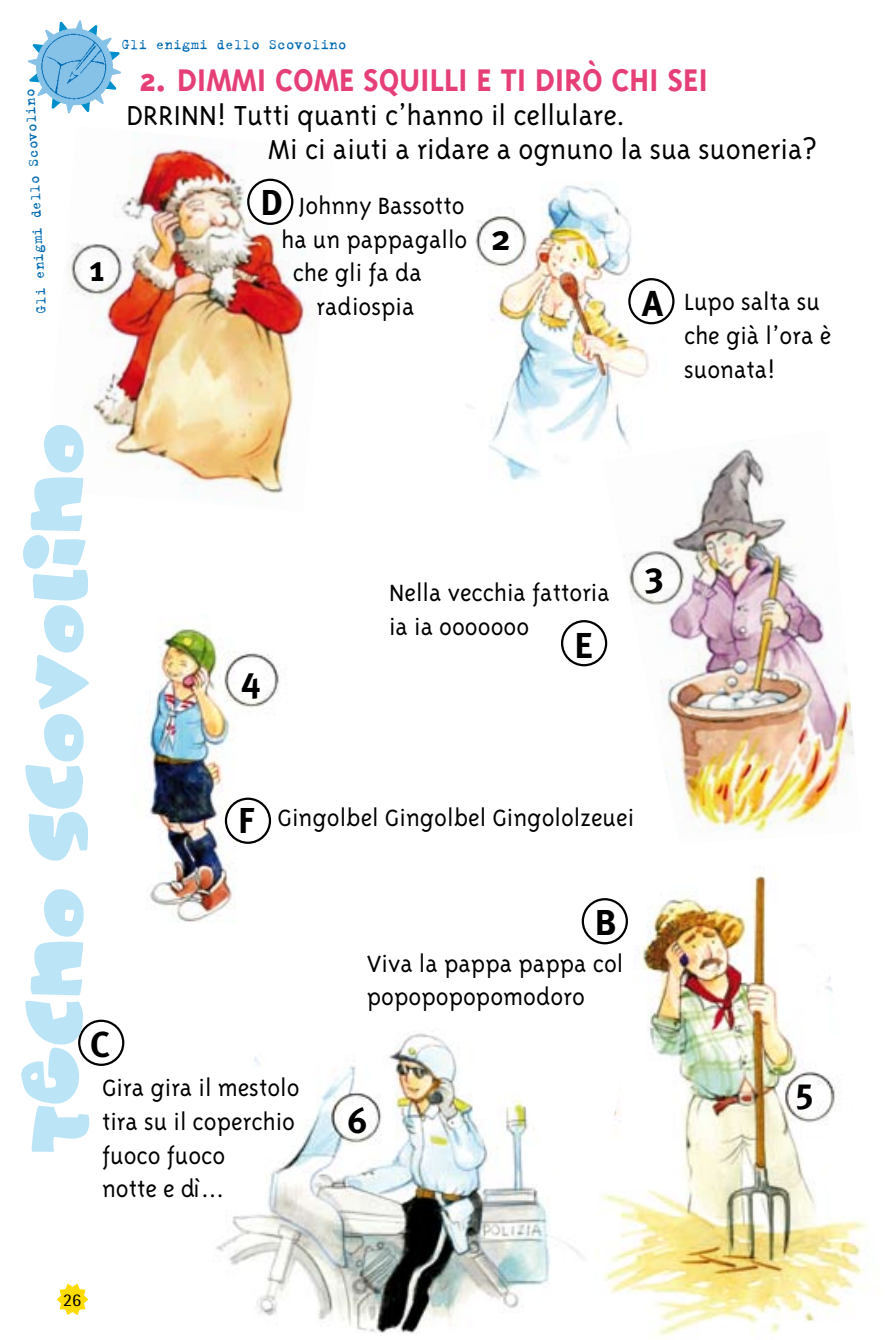
<style>
.page{position:relative;width:893px;height:1340px;background:#fff}
.page>*{position:absolute;margin:0;border:0;box-sizing:border-box;transform-origin:0 0}
.t1{font:700 36px "Triplex";color:#e53f76}
.t2{font:700 36px "Meta Plus";color:#000}
.t3{font:300 31.5px/33.8px "Triplex";color:#000}
.t4{font:300 27px/33.8px "Triplex";color:#000}
.t5{font:18px "Rotis Semi Sans";color:#000}
.t6{font:15.75px "Trixie";color:#006ab2}
.s1{font-weight:800}
.s2{font-family:"Meta Plus";font-weight:700;font-size:36px}
</style>
<div class="page">
<img style="left:216px;top:1031px;width:356px;height:303px">
<img style="left:68px;top:146px;width:243px;height:350px">
<img style="left:475px;top:185px;width:192px;height:295px">
<div style="left:629px;top:279px;width:44px;height:44px;background:#fff;border-radius:50%"></div>
<div style="left:628px;top:278px;width:46px;height:46px;border:2px solid #000;border-radius:50%"></div>
<img style="left:146px;top:627px;width:133px;height:295px">
<img style="left:602px;top:429px;width:253px;height:405px">
<svg style="left:57px;top:1283px;width:31px;height:32px"></svg>
<svg style="left:28px;top:20px;width:93px;height:127px"></svg>
<img style="left:38px;top:30px;width:72px;height:71px">
<img style="left:572px;top:873px;width:296px;height:464px">
<div style="left:248px;top:180px;width:44px;height:44px;background:#fff;border-radius:50%"></div>
<div style="left:247px;top:179px;width:46px;height:46px;border:2px solid #000;border-radius:50%"></div>
<div style="left:583px;top:899px;width:44px;height:44px;background:#fff;border-radius:50%"></div>
<div style="left:582px;top:898px;width:46px;height:46px;border:2px solid #000;border-radius:50%"></div>
<div style="left:226px;top:798px;width:44px;height:44px;background:#fff;border-radius:50%"></div>
<div style="left:225px;top:797px;width:46px;height:46px;border:2px solid #000;border-radius:50%"></div>
<div style="left:78px;top:1019px;width:46px;height:46px;border:2px solid #000;border-radius:50%"></div>
<div style="left:562px;top:621px;width:44px;height:44px;background:#fff;border-radius:50%"></div>
<div style="left:561px;top:620px;width:46px;height:46px;border:2px solid #000;border-radius:50%"></div>
<svg style="left:21px;top:425px;width:68px;height:726px"></svg>
<p class="t6" style="left:31px;top:314px;width:227px;rotate:-93deg">Gli enigmi dello Scovolino</p>
<h1 class="t2" style="left:90px;top:247px;width:16px">1</h1>
<p class="t6" style="left:121px;top:34px;width:227px">Gli enigmi dello Scovolino</p>
<h1 class="t1" style="left:139px;top:60px;width:570px"><span class="s1">2.</span> DIMMI COME SQUILLI E TI DIRÒ CHI SEI</h1>
<p class="t3" style="left:268px;top:98px;width:550px;text-indent:-142px">DRRINN! Tutti quanti c’hanno il cellulare.<br>Mi ci aiuti a ridare a ognuno la sua suoneria?</p>
<h1 class="t2" style="left:260px;top:182px;width:24px">D</h1>
<p class="t4" style="left:298px;top:188px;width:168px">Johnny Bassotto</p>
<p class="t4" style="left:281px;top:222px;width:188px">ha un pappagallo</p>
<p class="t4" style="left:293px;top:256px;width:131px">che gli fa da</p>
<p class="t4" style="left:316px;top:290px;width:100px">radiospia</p>
<h1 class="t2" style="left:642px;top:282px;width:22px">A</h1>
<h1 class="t2" style="left:491px;top:217px;width:21px">2</h1>
<p class="t4" style="left:684px;top:284px;width:149px">Lupo salta su che già l’ora è suonata!</p>
<h1 class="t2" style="left:241px;top:658px;width:21px">4</h1>
<p class="t4" style="left:389px;top:576px;width:222px">Nella vecchia fattoria ia ia ooooooo</p>
<h1 class="t2" style="left:574px;top:624px;width:21px">E</h1>
<h1 class="t2" style="left:646px;top:553px;width:20px">3</h1>
<p class="t4" style="left:238px;top:801px;width:398px"><span class="s2">F</span> Gingolbel Gingolbel Gingololzeuei</p>
<h1 class="t2" style="left:90px;top:1023px;width:21px">C</h1>
<p class="t4" style="left:102px;top:1070px;width:199px">Gira gira il mestolo tira su il coperchio fuoco fuoco<br>notte e dì…</p>
<h1 class="t2" style="left:595px;top:901px;width:24px">B</h1>
<p class="t4" style="left:367px;top:946px;width:258px">Viva la pappa pappa col popopopopomodoro</p>
<h1 class="t2" style="left:348px;top:1100px;width:22px">6</h1>
<p class="t5" style="left:63px;top:1288px;width:20px">26</p>
<h1 class="t2" style="left:796px;top:1069px;width:19px">5</h1>
</div>
